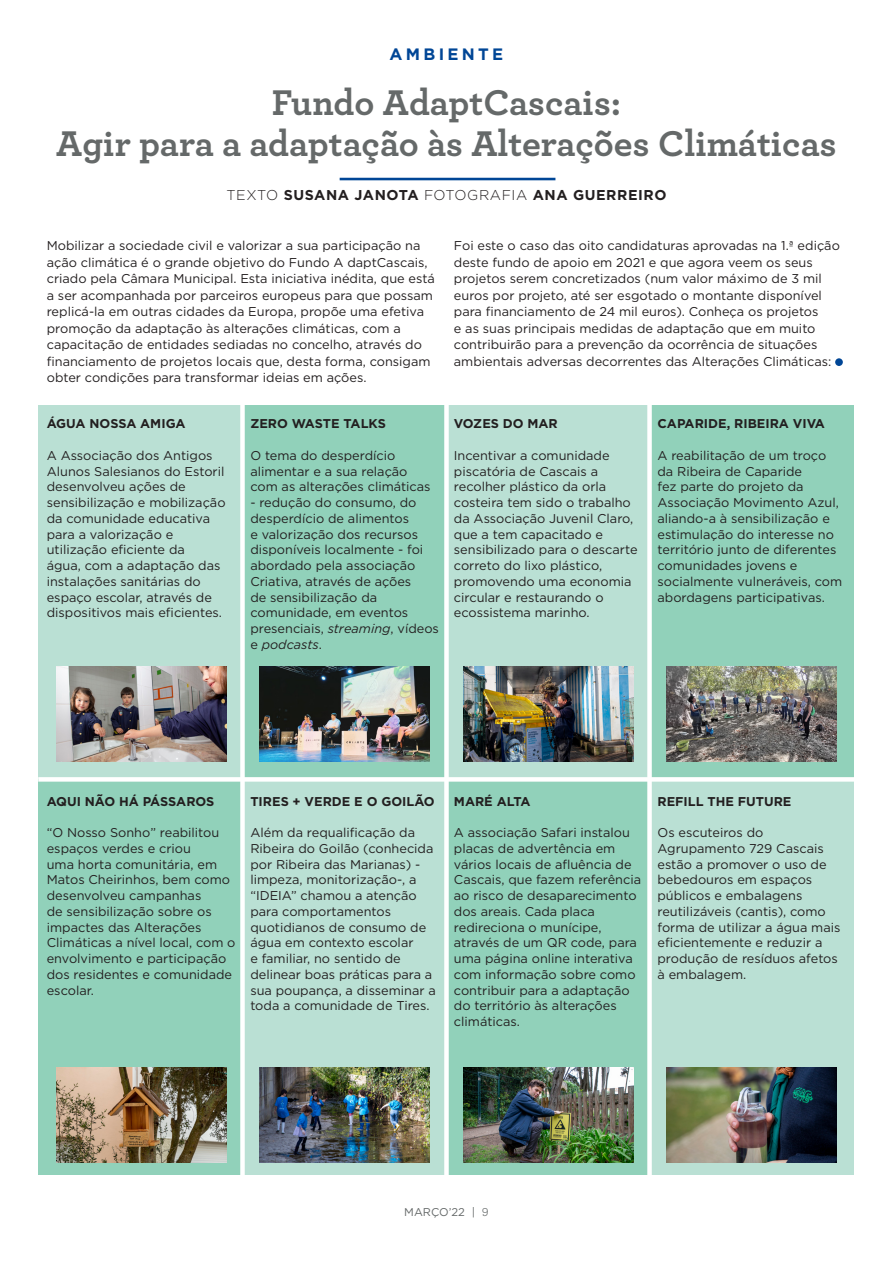
<style>
.page{position:relative;width:893px;height:1263px;background:#fff}
.page>*{position:absolute;margin:0;border:0;box-sizing:border-box;transform-origin:0 0}
._00_Titulo{font:700 37.5px "Archer";letter-spacing:-.005em;color:#656969}
._00_Tema{font:700 16.5px "Gotham";letter-spacing:.2em;color:#004696}
._00_Nome_Jornalista{font:700 14.25px "Gotham";letter-spacing:.04em;color:#231f20}
.t1{font:12.75px/15.8px "Gotham";color:#231f20}
.t2{font:700 12.75px "Gotham";color:#231f20}
.t3{font:11.25px "Gotham";color:#656969}
.s1{font-weight:300}
.s2{font-style:italic}
.s3{font-family:"Archer";font-size:12px}
</style>
<div class="page">
<div style="left:445px;top:778px;width:204px;height:396px;background:#91d1ba"></div>
<div style="left:649px;top:778px;width:205px;height:396px;background:#bae0d4"></div>
<div style="left:38px;top:778px;width:205px;height:396px;background:#91d1ba"></div>
<div style="left:242px;top:778px;width:204px;height:396px;background:#bae0d4"></div>
<div style="left:243px;top:405px;width:205px;height:373px;background:#91d1ba"></div>
<div style="left:38px;top:405px;width:205px;height:373px;background:#bae0d4"></div>
<div style="left:649px;top:405px;width:205px;height:373px;background:#91d1ba"></div>
<div style="left:446px;top:405px;width:205px;height:373px;background:#bae0d4"></div>
<hr style="left:340px;top:178px;width:215px;height:2px;background:#004696">
<div style="left:835px;top:358px;width:8px;height:8px;background:#004696;border-radius:50%"></div>
<img style="left:56px;top:666px;width:170px;height:95px">
<img style="left:56px;top:1067px;width:170px;height:96px">
<img style="left:260px;top:666px;width:170px;height:95px">
<img style="left:260px;top:1067px;width:170px;height:95px">
<img style="left:463px;top:666px;width:170px;height:95px">
<img style="left:463px;top:1067px;width:170px;height:96px">
<img style="left:667px;top:1067px;width:170px;height:96px">
<img style="left:667px;top:666px;width:170px;height:95px">
<div style="left:38px;top:777px;width:816px;height:5px;background:#fff"></div>
<div style="left:647px;top:399px;width:5px;height:815px;background:#fff"></div>
<div style="left:444px;top:399px;width:5px;height:793px;background:#fff"></div>
<div style="left:240px;top:396px;width:5px;height:816px;background:#fff"></div>
<p class="_00_Tema" style="left:390px;top:43px;width:115px">AMBIENTE</p>
<p class="_00_Titulo" style="left:272px;top:73px;width:351px">Fundo AdaptCascais:</p>
<p class="_00_Titulo" style="left:56px;top:114px;width:782px">Agir para a adaptação às Alterações Climáticas</p>
<p class="_00_Nome_Jornalista" style="left:226px;top:186px;width:441px"><span class="s1">TEXTO</span> SUSANA JANOTA <span class="s1">FOTOGRAFIA</span> ANA GUERREIRO</p>
<p class="t1" style="left:47px;top:237px;width:390px;line-height:16.5px">Mobilizar a sociedade civil e valorizar a sua participação na ação climática é o grande objetivo do Fundo A daptCascais, criado pela Câmara Municipal. Esta iniciativa inédita, que está a ser acompanhada por parceiros europeus para que possam replicá-la em outras cidades da Europa, propõe uma efetiva promoção da adaptação às alterações climáticas, com a capacitação de entidades sediadas no concelho, através do financiamento de projetos locais que, desta forma, consigam obter condições para transformar ideias em ações.</p>
<p class="t1" style="left:454px;top:237px;width:387px;line-height:16.5px">Foi este o caso das oito candidaturas aprovadas na 1.ª edição deste fundo de apoio em 2021 e que agora veem os seus projetos serem concretizados (num valor máximo de 3 mil euros por projeto, até ser esgotado o montante disponível para financiamento de 24 mil euros). Conheça os projetos<br>e as suas principais medidas de adaptação que em muito contribuirão para a prevenção da ocorrência de situações ambientais adversas decorrentes das Alterações Climáticas:</p>
<p class="t2" style="left:47px;top:415px;width:140px">ÁGUA NOSSA AMIGA</p>
<p class="t1" style="left:47px;top:447px;width:180px">A Associação dos Antigos<br>Alunos Salesianos do Estoril desenvolveu ações de sensibilização e mobilização da comunidade educativa para a valorização e utilização eficiente da<br>água, com a adaptação das instalações sanitárias do espaço escolar, através de dispositivos mais eficientes.</p>
<p class="t2" style="left:250px;top:415px;width:137px">ZERO WASTE TALKS</p>
<p class="t1" style="left:250px;top:447px;width:182px">O tema do desperdício alimentar e a sua relação com as alterações climáticas</p>
<p class="t1" style="left:250px;top:494px;width:190px">- redução do consumo, do desperdício de alimentos<br>e valorização dos recursos disponíveis localmente - foi abordado pela associação<br>Criativa, através de ações<br>de sensibilização da comunidade, em eventos presenciais, <span class="s2">streaming</span>, vídeos e <span class="s2">podcasts</span>.</p>
<p class="t2" style="left:454px;top:415px;width:105px">VOZES DO MAR</p>
<p class="t1" style="left:454px;top:447px;width:185px">Incentivar a comunidade piscatória de Cascais a recolher plástico da orla costeira tem sido o trabalho da Associação Juvenil Claro, que a tem capacitado e sensibilizado para o descarte correto do lixo plástico, promovendo uma economia circular e restaurando o ecossistema marinho.</p>
<p class="t2" style="left:657px;top:415px;width:169px">CAPARIDE, RIBEIRA VIVA</p>
<p class="t1" style="left:657px;top:447px;width:186px">A reabilitação de um troço da Ribeira de Caparide<br>fez parte do projeto da<br>Associação Movimento Azul, aliando-a à sensibilização e estimulação do interesse no território junto de diferentes comunidades jovens e socialmente vulneráveis, com abordagens participativas.</p>
<p class="t2" style="left:47px;top:792px;width:169px">AQUI NÃO HÁ PÁSSAROS</p>
<p class="t1" style="left:47px;top:824px;width:190px">“O Nosso Sonho” reabilitou espaços verdes e criou<br>uma horta comunitária, em<br>Matos Cheirinhos, bem como desenvolveu campanhas<br>de sensibilização sobre os impactes das Alterações<br>Climáticas a nível local, com o envolvimento e participação dos residentes e comunidade escolar.</p>
<p class="t2" style="left:250px;top:792px;width:186px">TIRES + VERDE E O GOILÃO</p>
<p class="t1" style="left:250px;top:824px;width:187px">Além da requalificação da<br>Ribeira do Goilão (conhecida por Ribeira das Marianas) - limpeza, monitorização-, a “IDEIA” chamou a atenção para comportamentos quotidianos de consumo de água em contexto escolar<br>e familiar, no sentido de delinear boas práticas para a sua poupança, a disseminar a toda a comunidade de Tires.</p>
<p class="t2" style="left:454px;top:792px;width:78px">MARÉ ALTA</p>
<p class="t1" style="left:454px;top:824px;width:189px">A associação Safari instalou placas de advertência em vários locais de afluência de<br>Cascais, que fazem referência ao risco de desaparecimento dos areais. Cada placa redireciona o munícipe, através de um QR code, para uma página online interativa com informação sobre como contribuir para a adaptação do território às alterações climáticas.</p>
<p class="t2" style="left:657px;top:792px;width:136px">REFILL THE FUTURE</p>
<p class="t1" style="left:657px;top:824px;width:184px">Os escuteiros do<br>Agrupamento 729 Cascais estão a promover o uso de bebedouros em espaços públicos e embalagens reutilizáveis (cantis), como forma de utilizar a água mais eficientemente e reduzir a produção de resíduos afetos à embalagem.</p>
<p class="t3" style="left:404px;top:1205px;width:86px">MARÇO’22 | <span class="s3">9</span></p>
</div>
